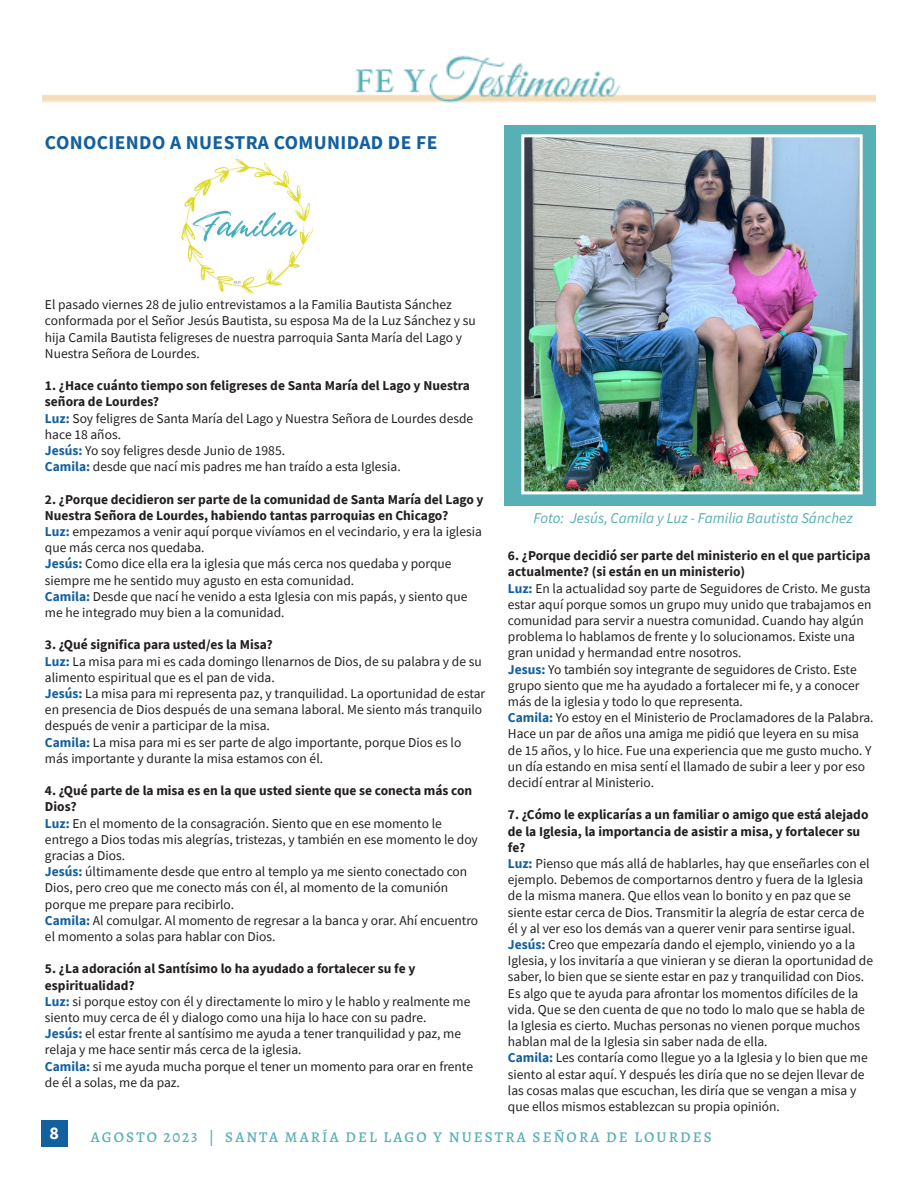
<style>
.page{position:relative;width:918px;height:1188px;background:#fff}
.page>*{position:absolute;margin:0;border:0;box-sizing:border-box;transform-origin:0 0}
.Headline_2_Blue_800f{font:700 19.5px "Source Sans Pro";letter-spacing:.02em;color:#13609f}
.Page_Number{font:700 18px "Source Sans Pro";color:#fff}
.Footer_Left{font:500 15px "Alegreya";letter-spacing:.14em;color:#57b0b5}
.Main_Body_Text_138e6{font:italic 15px "Source Sans Pro";color:#57b0b5}
.Main_Body_Text_138e6-2{font:13.5px/16.2px "Source Sans Pro";color:#231f20}
.Main_Body_Text_138e6-3{font:700 13.5px/16.2px "Source Sans Pro";color:#231f20}
.s1{font-weight:700;color:#13609f}
</style>
<div class="page">
<div style="left:504px;top:119px;width:371px;height:387px;background:#57b0b5"></div>
<div style="left:41px;top:1120px;width:27px;height:27px;background:#13609f"></div>
<img style="left:42px;top:55px;width:834px;height:70px">
<img style="left:525px;top:138px;width:334px;height:352px">
<div style="left:521px;top:134px;width:342px;height:360px;border:3px solid #fff"></div>
<img style="left:181px;top:159px;width:132px;height:135px">
<p class="Headline_2_Blue_800f" style="left:45px;top:129px;width:394px">CONOCIENDO A NUESTRA COMUNIDAD DE FE</p>
<p class="Main_Body_Text_138e6-2" style="left:45px;top:296px;width:432px">El pasado viernes 28 de julio entrevistamos a la Familia Bautista Sánchez conformada por el Señor Jesús Bautista, su esposa Ma de la Luz Sánchez y su hija Camila Bautista feligreses de nuestra parroquia Santa María del Lago y Nuestra Señora de Lourdes.</p>
<p class="Main_Body_Text_138e6-3" style="left:45px;top:377px;width:427px">1. ¿Hace cuánto tiempo son feligreses de Santa María del Lago y Nuestra señora de Lourdes?</p>
<p class="Main_Body_Text_138e6-2" style="left:45px;top:410px;width:430px"><span class="s1">Luz:</span> Soy feligres de Santa María del Lago y Nuestra Señora de Lourdes desde hace 18 años.</p>
<p class="Main_Body_Text_138e6-2" style="left:45px;top:442px;width:242px"><span class="s1">Jesús:</span> Yo soy feligres desde Junio de 1985.</p>
<p class="Main_Body_Text_138e6-2" style="left:45px;top:458px;width:357px"><span class="s1">Camila:</span> desde que nací mis padres me han traído a esta Iglesia.</p>
<p class="Main_Body_Text_138e6-3" style="left:45px;top:491px;width:440px">2. ¿Porque decidieron ser parte de la comunidad de Santa María del Lago y<br>Nuestra Señora de Lourdes, habiendo tantas parroquias en Chicago?</p>
<p class="Main_Body_Text_138e6-2" style="left:45px;top:523px;width:438px"><span class="s1">Luz:</span> empezamos a venir aquí porque vivíamos en el vecindario, y era la iglesia que más cerca nos quedaba.</p>
<p class="Main_Body_Text_138e6-2" style="left:45px;top:556px;width:408px"><span class="s1">Jesús:</span> Como dice ella era la iglesia que más cerca nos quedaba y porque siempre me he sentido muy agusto en esta comunidad.</p>
<p class="Main_Body_Text_138e6-2" style="left:45px;top:588px;width:424px"><span class="s1">Camila:</span> Desde que nací he venido a esta Iglesia con mis papás, y siento que me he integrado muy bien a la comunidad.</p>
<p class="Main_Body_Text_138e6-3" style="left:45px;top:637px;width:229px">3. ¿Qué significa para usted/es la Misa?</p>
<p class="Main_Body_Text_138e6-2" style="left:45px;top:653px;width:438px"><span class="s1">Luz:</span> La misa para mi es cada domingo llenarnos de Dios, de su palabra y de su alimento espiritual que es el pan de vida.</p>
<p class="Main_Body_Text_138e6-2" style="left:45px;top:685px;width:442px"><span class="s1">Jesús:</span> La misa para mi representa paz, y tranquilidad. La oportunidad de estar en presencia de Dios después de una semana laboral. Me siento más tranquilo después de venir a participar de la misa.</p>
<p class="Main_Body_Text_138e6-2" style="left:45px;top:734px;width:418px"><span class="s1">Camila:</span> La misa para mi es ser parte de algo importante, porque Dios es lo más importante y durante la misa estamos con él.</p>
<p class="Main_Body_Text_138e6-3" style="left:45px;top:782px;width:429px">4. ¿Qué parte de la misa es en la que usted siente que se conecta más con<br>Dios?</p>
<p class="Main_Body_Text_138e6-2" style="left:45px;top:815px;width:434px"><span class="s1">Luz:</span> En el momento de la consagración. Siento que en ese momento le entrego a Dios todas mis alegrías, tristezas, y también en ese momento le doy gracias a Dios.</p>
<p class="Main_Body_Text_138e6-2" style="left:45px;top:863px;width:424px"><span class="s1">Jesús:</span> últimamente desde que entro al templo ya me siento conectado con<br>Dios, pero creo que me conecto más con él, al momento de la comunión porque me prepare para recibirlo.</p>
<p class="Main_Body_Text_138e6-2" style="left:45px;top:912px;width:435px"><span class="s1">Camila:</span> Al comulgar. Al momento de regresar a la banca y orar. Ahí encuentro el momento a solas para hablar con Dios.</p>
<p class="Main_Body_Text_138e6-3" style="left:45px;top:961px;width:372px">5. ¿La adoración al Santísimo lo ha ayudado a fortalecer su fe y espiritualidad?</p>
<p class="Main_Body_Text_138e6-2" style="left:45px;top:993px;width:427px"><span class="s1">Luz:</span> si porque estoy con él y directamente lo miro y le hablo y realmente me siento muy cerca de él y dialogo como una hija lo hace con su padre.</p>
<p class="Main_Body_Text_138e6-2" style="left:45px;top:1025px;width:418px"><span class="s1">Jesús:</span> el estar frente al santísimo me ayuda a tener tranquilidad y paz, me relaja y me hace sentir más cerca de la iglesia.</p>
<p class="Main_Body_Text_138e6-2" style="left:45px;top:1058px;width:430px"><span class="s1">Camila:</span> si me ayuda mucha porque el tener un momento para orar en frente de él a solas, me da paz.</p>
<p class="Main_Body_Text_138e6" style="left:534px;top:508px;width:321px">Foto: Jesús, Camila y Luz - Familia Bautista Sánchez</p>
<p class="Main_Body_Text_138e6-3" style="left:508px;top:547px;width:364px">6. ¿Porque decidió ser parte del ministerio en el que participa actualmente? (si están en un ministerio)</p>
<p class="Main_Body_Text_138e6-2" style="left:508px;top:580px;width:365px"><span class="s1">Luz:</span> En la actualidad soy parte de Seguidores de Cristo. Me gusta estar aquí porque somos un grupo muy unido que trabajamos en comunidad para servir a nuestra comunidad. Cuando hay algún problema lo hablamos de frente y lo solucionamos. Existe una gran unidad y hermandad entre nosotros.</p>
<p class="Main_Body_Text_138e6-2" style="left:508px;top:661px;width:353px"><span class="s1">Jesus:</span> Yo también soy integrante de seguidores de Cristo. Este grupo siento que me ha ayudado a fortalecer mi fe, y a conocer más de la iglesia y todo lo que representa.</p>
<p class="Main_Body_Text_138e6-2" style="left:508px;top:709px;width:367px"><span class="s1">Camila:</span> Yo estoy en el Ministerio de Proclamadores de la Palabra.<br>Hace un par de años una amiga me pidió que leyera en su misa de 15 años, y lo hice. Fue una experiencia que me gusto mucho. Y un día estando en misa sentí el llamado de subir a leer y por eso decidí entrar al Ministerio.</p>
<p class="Main_Body_Text_138e6-3" style="left:508px;top:807px;width:362px">7. ¿Cómo le explicarías a un familiar o amigo que está alejado de la Iglesia, la importancia de asistir a misa, y fortalecer su fe?</p>
<p class="Main_Body_Text_138e6-2" style="left:508px;top:855px;width:363px"><span class="s1">Luz:</span> Pienso que más allá de hablarles, hay que enseñarles con el ejemplo. Debemos de comportarnos dentro y fuera de la Iglesia de la misma manera. Que ellos vean lo bonito y en paz que se siente estar cerca de Dios. Transmitir la alegría de estar cerca de él y al ver eso los demás van a querer venir para sentirse igual.</p>
<p class="Main_Body_Text_138e6-2" style="left:508px;top:936px;width:367px"><span class="s1">Jesús:</span> Creo que empezaría dando el ejemplo, viniendo yo a la Iglesia, y los invitaría a que vinieran y se dieran la oportunidad de saber, lo bien que se siente estar en paz y tranquilidad con Dios.<br>Es algo que te ayuda para afrontar los momentos difíciles de la vida. Que se den cuenta de que no todo lo malo que se habla de la Iglesia es cierto. Muchas personas no vienen porque muchos hablan mal de la Iglesia sin saber nada de ella.</p>
<p class="Main_Body_Text_138e6-2" style="left:508px;top:1050px;width:361px"><span class="s1">Camila:</span> Les contaría como llegue yo a la Iglesia y lo bien que me siento al estar aquí. Y después les diría que no se dejen llevar de las cosas malas que escuchan, les diría que se vengan a misa y que ellos mismos establezcan su propia opinión.</p>
<p class="Page_Number" style="left:50px;top:1121px;width:11px">8</p>
<p class="Footer_Left" style="left:91px;top:1127px;width:622px">AGOSTO 2023 | SANTA MARÍA DEL LAGO Y NUESTRA SEÑORA DE LOURDES</p>
</div>
